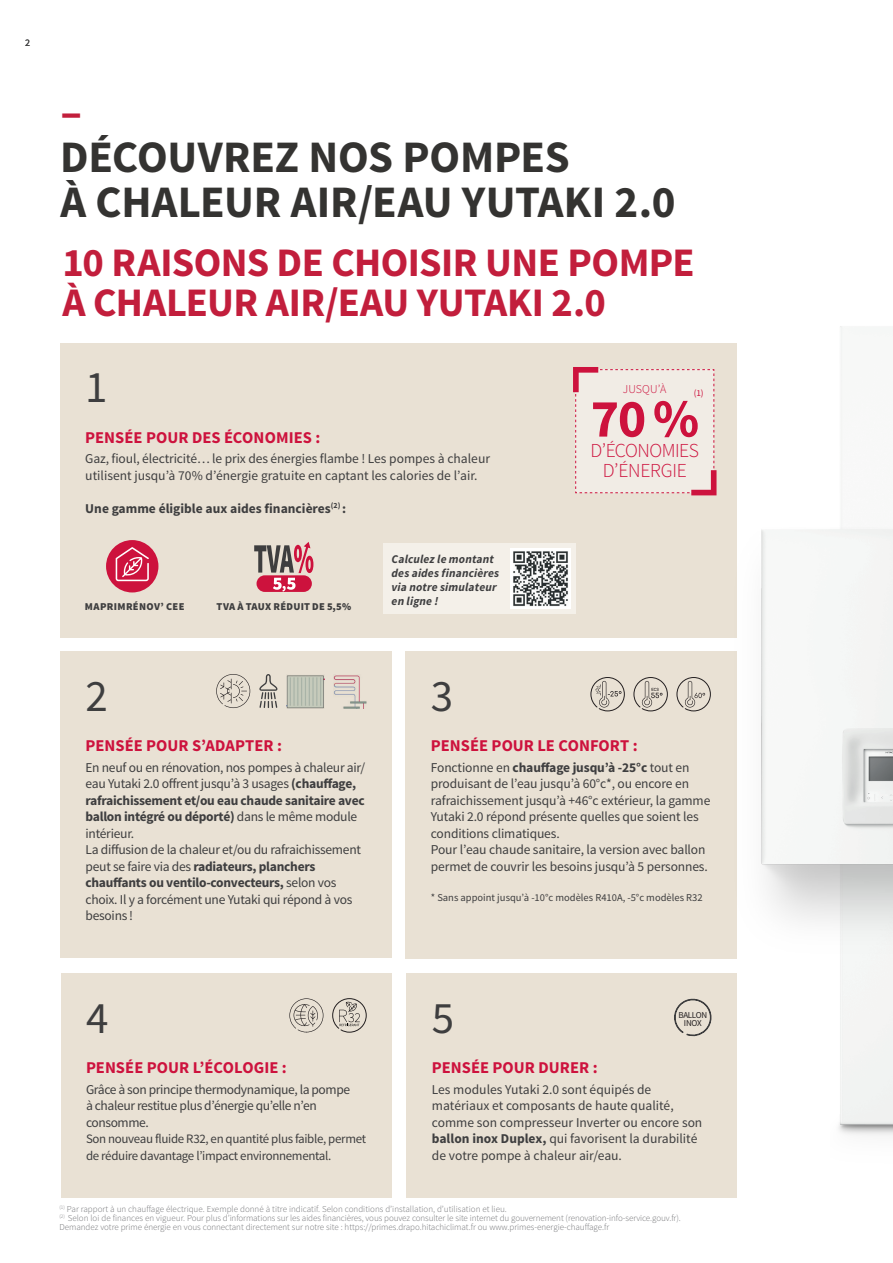
<style>
.page{position:relative;width:893px;height:1263px;background:#fff}
.page>*{position:absolute;margin:0;border:0;box-sizing:border-box;transform-origin:0 0}
.t1{font:700 53.7px "Source Sans Pro";color:#cd123d}
.t2{font:700 45px/45px "Source Sans Pro";letter-spacing:-.005em;color:#343331}
.t3{font:45px "Source Sans Pro";color:#3e3e3f}
.t4{font:700 45px "Source Sans Pro";color:#c21e3c}
.t5{font:700 40.5px/40.5px "Source Sans Pro";letter-spacing:-.015em;color:#c21e3c}
.t6{font:300 19.8px/19.6px "Source Sans Pro";letter-spacing:-.02em;color:#cd123d;text-align:center}
.t7{font:700 16.5px "Source Sans Pro";letter-spacing:.005em;color:#cd123d}
.t8{font:13.5px/16.5px "Source Sans Pro";letter-spacing:-.01em;color:#3e3e3f}
.t9{font:13.5px/16.5px "Source Sans Pro";letter-spacing:-.03em;color:#3e3e3f}
.t10{font:700 13.5px "Source Sans Pro";color:#3e3e3f}
.t11{font:12.9px/16.5px "Source Sans Pro";letter-spacing:-.025em;color:#3e3e3f}
.t12{font:300 12px "Source Sans Pro";letter-spacing:.01em;color:#cd123d}
.t13{font:italic 700 11.85px/14.2px "Source Sans Pro";letter-spacing:.015em;color:#3e3e3f}
.t14{font:10.5px "Source Sans Pro";color:#3e3e3f}
.t15{font:900 10.5px "Source Sans Pro";letter-spacing:.03em;color:#3e3e3f}
.t16{font:10.05px "Source Sans Pro";color:#3e3e3f}
.t17{font:9.15px "Source Sans Pro";color:#cd123d}
.t18{font:300 9px/9px "Source Sans Pro";letter-spacing:-.005em;color:#727376}
.t19{font:9px/7.5px "Source Sans Pro";letter-spacing:-.03em;color:#231f20;text-align:center}
.s1{font-weight:700}
</style>
<div class="page">
<div style="left:60px;top:651px;width:331px;height:307px;background:#e9e1d4"></div>
<svg style="left:216px;top:674px;width:34px;height:34px"></svg>
<img style="left:333px;top:675px;width:33px;height:33px">
<svg style="left:259px;top:674px;width:18px;height:34px"></svg>
<img style="left:287px;top:675px;width:37px;height:33px">
<div style="left:405px;top:651px;width:332px;height:307px;background:#e9e1d4"></div>
<svg style="left:590px;top:677px;width:35px;height:34px"></svg>
<svg style="left:633px;top:677px;width:35px;height:34px"></svg>
<svg style="left:676px;top:677px;width:34px;height:34px"></svg>
<div style="left:60px;top:343px;width:677px;height:295px;background:#e9e1d4"></div>
<img style="left:710px;top:527px;width:183px;height:444px">
<div style="left:61px;top:973px;width:331px;height:224px;background:#e9e1d4"></div>
<svg style="left:289px;top:998px;width:34px;height:34px"></svg>
<svg style="left:332px;top:998px;width:35px;height:35px"></svg>
<div style="left:406px;top:973px;width:331px;height:224px;background:#e9e1d4"></div>
<svg style="left:674px;top:998px;width:38px;height:39px"></svg>
<svg style="left:573px;top:367px;width:143px;height:128px;background:#efe3dd"></svg>
<svg style="left:254px;top:542px;width:59px;height:50px"></svg>
<div style="left:106px;top:540px;width:52px;height:52px;background:#cd123d;border-radius:50%"></div>
<svg style="left:116px;top:547px;width:33px;height:34px"></svg>
<div style="left:383px;top:543px;width:192px;height:70px;background:#f4f0e9"></div>
<img style="left:510px;top:549px;width:60px;height:60px">
<p class="t16" style="left:25px;top:36px;width:6px">2</p>
<h2 class="t4" style="left:61px;top:84px;width:23px">–</h2>
<h2 class="t2" style="left:61px;top:137px;width:616px">DÉCOUVREZ NOS POMPES<br>À CHALEUR AIR/EAU YUTAKI 2.0</h2>
<h3 class="t5" style="left:62px;top:244px;width:634px">10 RAISONS DE CHOISIR UNE POMPE<br>À CHALEUR AIR/EAU YUTAKI 2.0</h3>
<h2 class="t3" style="left:85px;top:360px;width:24px">1</h2>
<p class="t7" style="left:85px;top:427px;width:236px">PENSÉE POUR DES ÉCONOMIES :</p>
<p class="t8" style="left:85px;top:451px;width:406px">Gaz, fioul, électricité… le prix des énergies flambe ! Les pompes à chaleur utilisent jusqu’à 70% d’énergie gratuite en captant les calories de l’air.</p>
<p class="t10" style="left:85px;top:500px;width:262px">Une gamme éligible aux aides financières<sup>(2)</sup> :</p>
<p class="t15" style="left:85px;top:600px;width:101px">MAPRIMRÉNOV’ CEE</p>
<p class="t15" style="left:217px;top:600px;width:136px">TVA À TAUX RÉDUIT DE 5,5%</p>
<p class="t13" style="left:392px;top:551px;width:109px">Calculez le montant des aides financières via notre simulateur en ligne !</p>
<p class="t12" style="left:623px;top:382px;width:45px">JUSQU’À</p>
<h1 class="t1" style="left:591px;top:384px;width:110px">70%</h1>
<p class="t17" style="left:694px;top:388px;width:11px">(1)</p>
<h3 class="t6" style="left:590px;top:441px;width:110px">D’ÉCONOMIES<br>D’ÉNERGIE</h3>
<h2 class="t3" style="left:86px;top:668px;width:24px">2</h2>
<p class="t7" style="left:86px;top:735px;width:198px">PENSÉE POUR S’ADAPTER :</p>
<p class="t8" style="left:86px;top:759px;width:281px">En neuf ou en rénovation, nos pompes à chaleur air/ eau Yutaki 2.0 offrent jusqu’à 3 usages <span class="s1">(chauffage, rafraichissement et/ou eau chaude sanitaire avec ballon intégré ou déporté)</span> dans le même module intérieur.<br>La diffusion de la chaleur et/ou du rafraichissement peut se faire via des <span class="s1">radiateurs, planchers chauffants ou ventilo-convecteurs,</span> selon vos choix. Il y a forcément une Yutaki qui répond à vos besoins !</p>
<h2 class="t3" style="left:431px;top:668px;width:24px">3</h2>
<p class="t7" style="left:431px;top:735px;width:208px">PENSÉE POUR LE CONFORT :</p>
<p class="t8" style="left:431px;top:759px;width:281px">Fonctionne en <span class="s1">chauffage jusqu’à -25°c</span> tout en produisant de l’eau jusqu’à 60°c*, ou encore en rafraichissement jusqu’à +46°c extérieur, la gamme Yutaki 2.0 répond présente quelles que soient les conditions climatiques.<br>Pour l’eau chaude sanitaire, la version avec ballon permet de couvrir les besoins jusqu’à 5 personnes.</p>
<p class="t14" style="left:431px;top:891px;width:273px">* Sans appoint jusqu’à -10°c modèles R410A, -5°c modèles R32</p>
<h2 class="t3" style="left:86px;top:990px;width:24px">4</h2>
<p class="t7" style="left:86px;top:1057px;width:202px">PENSÉE POUR L’ÉCOLOGIE :</p>
<p class="t9" style="left:86px;top:1081px;width:266px">Grâce à son principe thermodynamique, la pompe à chaleur restitue plus d’énergie qu’elle n’en consomme.</p>
<p class="t11" style="left:86px;top:1131px;width:281px">Son nouveau fluide R32, en quantité plus faible, permet de réduire davantage l’impact environnemental.</p>
<h2 class="t3" style="left:432px;top:990px;width:24px">5</h2>
<p class="t7" style="left:432px;top:1057px;width:167px">PENSÉE POUR DURER :</p>
<p class="t8" style="left:432px;top:1081px;width:272px">Les modules Yutaki 2.0 sont équipés de matériaux et composants de haute qualité, comme son compresseur Inverter ou encore son <span class="s1">ballon inox Duplex,</span> qui favorisent la durabilité de votre pompe à chaleur air/eau.</p>
<p class="t19" style="left:678px;top:1012px;width:30px">BALLON<br>INOX</p>
<p class="t18" style="left:59px;top:1204px;width:623px"><sup>(1)</sup> Par rapport à un chauffage électrique. Exemple donné à titre indicatif. Selon conditions d’installation, d’utilisation et lieu.<br><sup>(2)</sup> Selon loi de finances en vigueur. Pour plus d’informations sur les aides financières, vous pouvez consulter le site internet du gouvernement (renovation-info-service.gouv.fr).<br>Demandez votre prime énergie en vous connectant directement sur notre site : https://primes.drapo.hitachiclimat.fr ou www.primes-energie-chauffage.fr</p>
</div>
